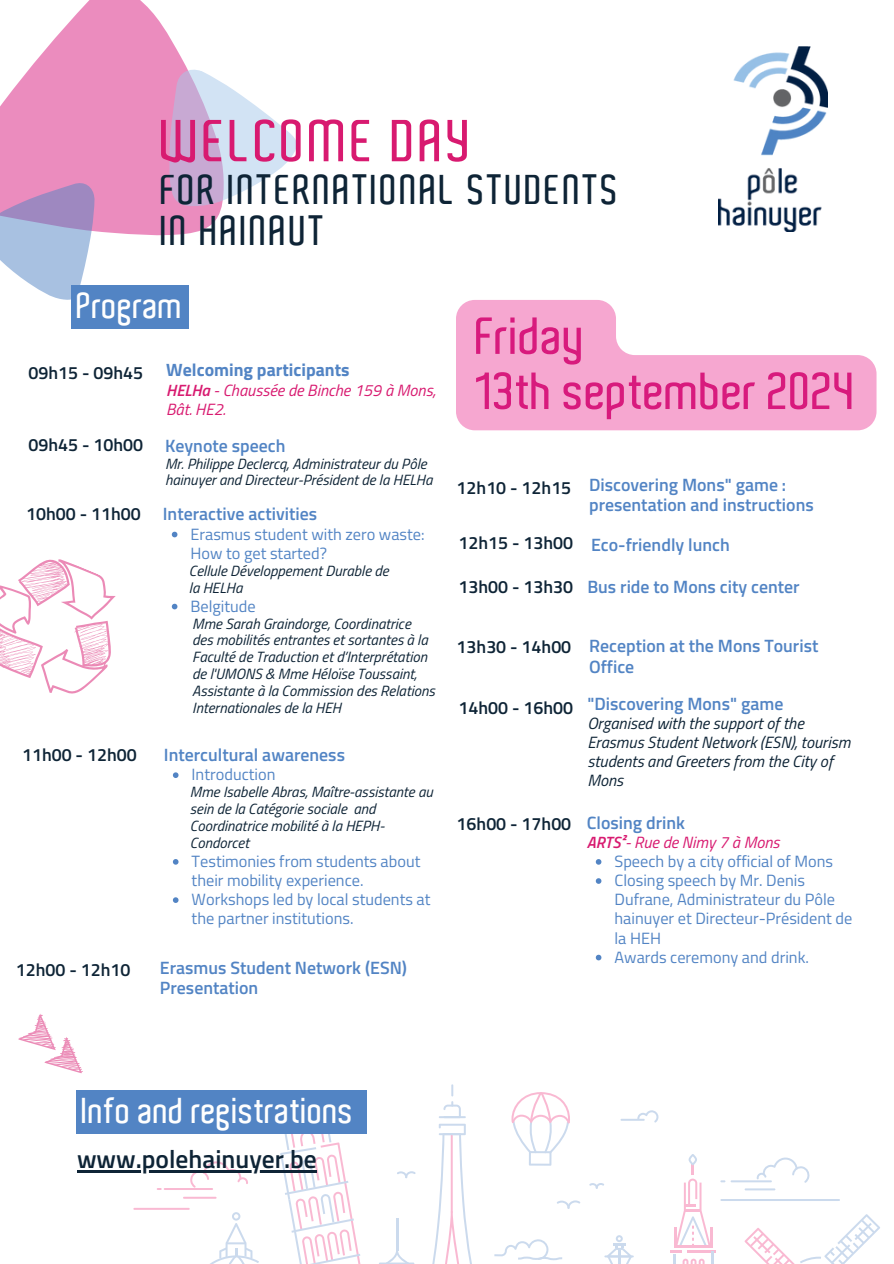
<style>
.page{position:relative;width:894px;height:1264px;background:#fff}
.page>*{position:absolute;margin:0;border:0;box-sizing:border-box;transform-origin:0 0}
.t1{font:600 57px "Aldo";letter-spacing:.05em;color:#d81a70}
.t2{font:600 50.25px/55.2px "Aldo";color:#d81a7d}
.t3{font:600 40.5px/40.5px "Aldo";letter-spacing:.05em;color:#0e2436}
.t4{font:600 35.1px "Aldo";color:#fefefe}
.t5{font:600 25.5px "Titillium Web";color:#0e2436}
.t6{font:600 17.85px/20.2px "Titillium Web";color:#5284c4}
.t7{font:600 17.85px "Titillium Web";color:#0e2436}
.t8{font:700 17.85px "Titillium Web";color:#5284c4}
.t9{font:16.35px/19.2px "Titillium Web";color:#5284c4}
.t10{font:italic 16.35px/19.2px "Titillium Web";color:#0e2436}
.t11{font:italic 16.35px/19.2px "Titillium Web";color:#d81a70}
.t12{font:italic 14.85px/16.8px "Titillium Web";color:#0e2436}
.s1{font-weight:600}
.s2{color:#0e2436}
.s3{font-weight:600;font-style:italic;color:#d81a70}
.s4{font-style:italic;color:#d81a70}
</style>
<div class="page">
<svg style="left:0;top:559px;width:116px;height:135px"></svg>
<svg style="left:173px;top:772px;width:5px;height:6px"></svg>
<svg style="left:173px;top:859px;width:5px;height:5px"></svg>
<svg style="left:173px;top:897px;width:5px;height:6px"></svg>
<svg style="left:211px;top:1212px;width:48px;height:51px"></svg>
<hr style="left:687px;top:1249px;width:29px;height:2px;background:#ed176a">
<svg style="left:670px;top:1154px;width:43px;height:109px"></svg>
<svg style="left:744px;top:1214px;width:135px;height:49px"></svg>
<svg style="left:589px;top:1183px;width:15px;height:5px"></svg>
<svg style="left:637px;top:1110px;width:21px;height:12px"></svg>
<hr style="left:620px;top:1118px;width:24px;height:2px;background:#5284c4">
<svg style="left:379px;top:1084px;width:201px;height:179px"></svg>
<hr style="left:604px;top:1255px;width:29px;height:2px;background:#5284c4">
<svg style="left:606px;top:1235px;width:26px;height:28px"></svg>
<svg style="left:189px;top:1161px;width:59px;height:26px"></svg>
<hr style="left:164px;top:1187px;width:49px;height:2px;background:#ed176a">
<hr style="left:183px;top:1196px;width:33px;height:2px;background:#ed176a">
<hr style="left:133px;top:1207px;width:57px;height:2px;background:#ed176a">
<svg style="left:756px;top:1157px;width:54px;height:25px"></svg>
<hr style="left:730px;top:1180px;width:41px;height:2px;background:#5284c4">
<hr style="left:744px;top:1188px;width:31px;height:2px;background:#5284c4">
<hr style="left:720px;top:1198px;width:119px;height:2px;background:#5284c4">
<svg style="left:280px;top:1134px;width:81px;height:129px"></svg>
<img style="left:718px;top:46px;width:109px;height:186px">
<svg style="left:0;top:0;width:185px;height:235px;fill:#eb8cbe"></svg>
<svg style="left:138px;top:64px;width:159px;height:172px"></svg>
<svg style="left:0;top:180px;width:106px;height:120px"></svg>
<hr style="left:77px;top:1170px;width:240px;height:2px;background:#0e2436">
<svg style="left:18px;top:1014px;width:65px;height:60px"></svg>
<div style="left:71px;top:285px;width:118px;height:44px;background:#5284c4"></div>
<svg style="left:595px;top:859px;width:6px;height:5px"></svg>
<svg style="left:595px;top:878px;width:6px;height:5px"></svg>
<svg style="left:595px;top:954px;width:6px;height:6px"></svg>
<svg style="left:172px;top:531px;width:5px;height:6px"></svg>
<svg style="left:172px;top:603px;width:5px;height:6px"></svg>
<div style="left:77px;top:1090px;width:290px;height:44px;background:#5284c4"></div>
<svg style="left:456px;top:300px;width:420px;height:130px;fill:#f6a7d0"></svg>
<p class="t1" style="left:161px;top:112px;width:313px">WELCOME DAY</p>
<p class="t3" style="left:161px;top:171px;width:459px">FOR INTERNATIONAL STUDENTS<br>IN HAINAUT</p>
<p class="t4" style="left:77px;top:288px;width:108px">Program</p>
<p class="t7" style="left:29px;top:358px;width:116px">09h15 - 09h45</p>
<p class="t8" style="left:166px;top:356px;width:185px">Welcoming participants</p>
<p class="t11" style="left:166px;top:380px;width:271px"><span class="s1">HELHa</span> - Chaussée de Binche 159 à Mons,<br>Bât. HE2.</p>
<p class="t7" style="left:29px;top:430px;width:116px">09h45 - 10h00</p>
<p class="t6" style="left:165px;top:435px;width:122px">Keynote speech</p>
<p class="t12" style="left:165px;top:454px;width:269px">Mr. Philippe Declercq, Administrateur du Pôle hainuyer and Directeur-Président de la HELHa</p>
<p class="t7" style="left:26px;top:500px;width:116px">10h00 - 11h00</p>
<p class="t6" style="left:163px;top:503px;width:156px">Interactive activities</p>
<p class="t9" style="left:190px;top:524px;width:235px">Erasmus student with zero waste:<br>How to get started?</p>
<p class="t12" style="left:189px;top:561px;width:201px">Cellule Développement Durable de la HELHa</p>
<p class="t9" style="left:190px;top:596px;width:67px">Belgitude</p>
<p class="t12" style="left:192px;top:614px;width:244px">Mme Sarah Graindorge, Coordinatrice des mobilités entrantes et sortantes à la Faculté de Traduction et d’Interprétation de l'UMONS &amp; Mme Héloïse Toussaint, Assistante à la Commission des Relations Internationales de la HEH</p>
<p class="t7" style="left:22px;top:741px;width:116px">11h00 - 12h00</p>
<p class="t7" style="left:16px;top:955px;width:116px">12h00 - 12h10</p>
<p class="t6" style="left:164px;top:744px;width:183px">Intercultural awareness</p>
<p class="t9" style="left:191px;top:764px;width:85px">Introduction</p>
<p class="t12" style="left:190px;top:783px;width:244px">Mme Isabelle Abras, Maître-assistante au sein de la Catégorie sociale and<br>Coordinatrice mobilité à la HEPH-<br>Condorcet</p>
<p class="t9" style="left:191px;top:851px;width:240px">Testimonies from students about their mobility experience.<br>Workshops led by local students at the partner institutions.</p>
<p class="t6" style="left:160px;top:957px;width:248px">Erasmus Student Network (ESN)<br>Presentation</p>
<h3 class="t2" style="left:476px;top:310px;width:381px">Friday<br>13th september 2024</h3>
<p class="t7" style="left:456px;top:474px;width:116px">12h10 - 12h15</p>
<p class="t6" style="left:589px;top:474px;width:226px">Discovering Mons" game : presentation and instructions</p>
<p class="t7" style="left:458px;top:529px;width:116px">12h15 - 13h00</p>
<p class="t6" style="left:458px;top:576px;width:342px"><span class="s2">13h00 - 13h30</span> Bus ride to Mons city center</p>
<p class="t6" style="left:591px;top:533px;width:140px">Eco-friendly lunch</p>
<p class="t7" style="left:456px;top:633px;width:116px">13h30 - 14h00</p>
<p class="t6" style="left:589px;top:635px;width:231px">Reception at the Mons Tourist<br>Office</p>
<p class="t7" style="left:458px;top:693px;width:116px">14h00 - 16h00</p>
<p class="t6" style="left:587px;top:693px;width:197px">"Discovering Mons" game</p>
<p class="t10" style="left:587px;top:713px;width:264px">Organised with the support of the<br>Erasmus Student Network (ESN), tourism students and Greeters from the City of<br>Mons</p>
<p class="t7" style="left:456px;top:810px;width:116px">16h00 - 17h00</p>
<p class="t6" style="left:586px;top:812px;width:100px">Closing drink</p>
<p class="t9" style="left:614px;top:832px;width:239px;text-indent:-28px"><span class="s3">ARTS²</span><span class="s4">- Rue de Nimy 7 à Mons<br></span>Speech by a city official of Mons<br>Closing speech by Mr. Denis<br>Dufrane, Administrateur du Pôle hainuyer et Directeur-Président de la HEH<br>Awards ceremony and drink.</p>
<h2 class="t4" style="left:82px;top:1093px;width:273px">Info and registrations</h2>
<p class="t5" style="left:77px;top:1138px;width:241px">www.polehainuyer.be</p>
</div>
